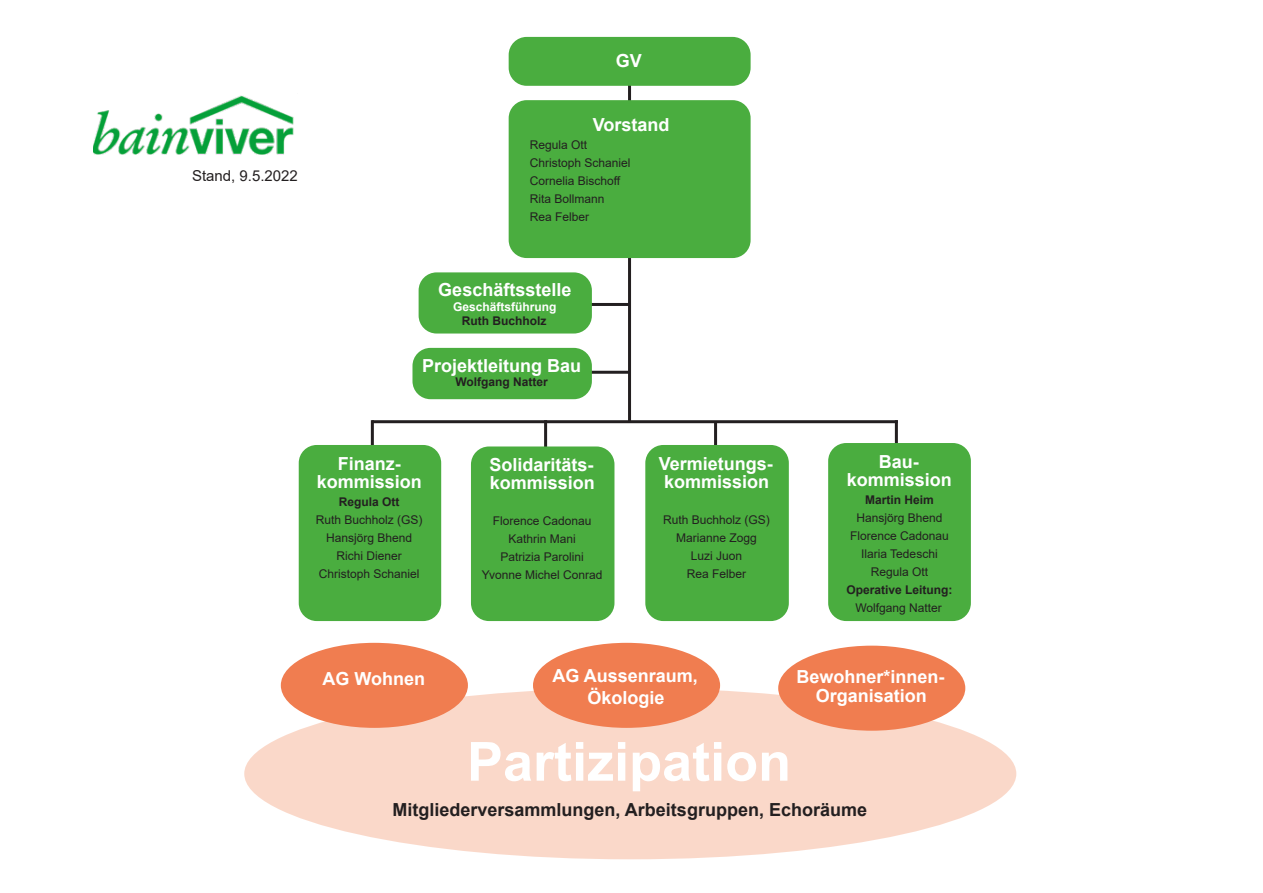
<style>
.page{position:relative;width:1263px;height:893px;background:#fff}
.page>*{position:absolute;margin:0;border:0;box-sizing:border-box;transform-origin:0 0}
.t1{font:700 54px "Arial";color:#fff}
.t2{font:700 18px/18px "Arial";color:#fff}
.t3{font:700 18px "Arial";color:#231f20}
.t4{font:15px "Arial";color:#231f20}
.t5{font:12px "Arial";color:#231f20}
.t6{font:700 12px "Arial";color:#231f20}
.t7{font:700 12px "Arial";color:#fff}
</style>
<div class="page">
<hr style="left:628px;top:79px;width:3px;height:343px;background:#231f20">
<div style="left:509px;top:100px;width:242px;height:158px;background:#4aad3f;border-radius:18px"></div>
<hr style="left:565px;top:303px;width:65px;height:3px;background:#231f20">
<hr style="left:565px;top:371px;width:65px;height:3px;background:#231f20">
<div style="left:509px;top:37px;width:242px;height:49px;background:#4aad3f;border-radius:18px"></div>
<div style="left:419px;top:272px;width:173px;height:62px;background:#4aad3f;border-radius:18px"></div>
<div style="left:412px;top:348px;width:180px;height:51px;background:#4aad3f;border-radius:18px"></div>
<img style="left:94px;top:95px;width:200px;height:60px">
<div style="left:244px;top:688px;width:772px;height:171px;background:#fad8c9;border-radius:50%"></div>
<div style="left:281px;top:643px;width:187px;height:85px;background:#f07d50;border-radius:50%"></div>
<div style="left:533px;top:643px;width:187px;height:85px;background:#f07d50;border-radius:50%"></div>
<div style="left:778px;top:646px;width:187px;height:85px;background:#f07d50;border-radius:50%"></div>
<hr style="left:371px;top:420px;width:3px;height:46px;background:#231f20">
<hr style="left:544px;top:420px;width:3px;height:46px;background:#231f20">
<hr style="left:714px;top:422px;width:3px;height:46px;background:#231f20">
<hr style="left:895px;top:420px;width:3px;height:46px;background:#231f20">
<div style="left:299px;top:445px;width:142px;height:176px;background:#4aad3f;border-radius:18px"></div>
<div style="left:828px;top:443px;width:143px;height:178px;background:#4aad3f;border-radius:18px"></div>
<div style="left:645px;top:445px;width:144px;height:176px;background:#4aad3f;border-radius:18px"></div>
<div style="left:471px;top:446px;width:143px;height:175px;background:#4aad3f;border-radius:18px"></div>
<hr style="left:372px;top:420px;width:526px;height:3px;background:#231f20">
<p class="t4" style="left:192px;top:165px;width:107px">Stand, 9.5.2022</p>
<p class="t2" style="left:616px;top:52px;width:28px">GV</p>
<p class="t2" style="left:593px;top:116px;width:78px">Vorstand</p>
<p class="t5" style="left:530px;top:137px;width:59px">Regula Ott</p>
<p class="t5" style="left:530px;top:155px;width:102px">Christoph Schaniel</p>
<p class="t5" style="left:530px;top:173px;width:92px">Cornelia Bischoff</p>
<p class="t5" style="left:530px;top:191px;width:76px">Rita Bollmann</p>
<p class="t5" style="left:530px;top:209px;width:61px">Rea Felber</p>
<p class="t2" style="left:438px;top:281px;width:135px">Geschäftsstelle</p>
<p class="t7" style="left:453px;top:298px;width:105px">Geschäftsführung</p>
<p class="t6" style="left:462px;top:312px;width:86px">Ruth Buchholz</p>
<p class="t2" style="left:422px;top:357px;width:161px">Projektleitung Bau</p>
<p class="t6" style="left:455px;top:373px;width:94px">Wolfgang Natter</p>
<p class="t2" style="left:338px;top:454px;width:65px">Finanz-</p>
<p class="t2" style="left:317px;top:472px;width:107px">kommission</p>
<p class="t6" style="left:339px;top:493px;width:62px">Regula Ott</p>
<p class="t5" style="left:316px;top:511px;width:108px">Ruth Buchholz (GS)</p>
<p class="t5" style="left:326px;top:529px;width:88px">Hansjörg Bhend</p>
<p class="t5" style="left:337px;top:547px;width:67px">Richi Diener</p>
<p class="t5" style="left:319px;top:565px;width:102px">Christoph Schaniel</p>
<p class="t2" style="left:489px;top:456px;width:106px">Solidaritäts-</p>
<p class="t2" style="left:490px;top:474px;width:107px">kommission</p>
<p class="t5" style="left:493px;top:513px;width:100px">Florence Cadonau</p>
<p class="t5" style="left:508px;top:531px;width:69px">Kathrin Mani</p>
<p class="t5" style="left:500px;top:549px;width:85px">Patrizia Parolini</p>
<p class="t5" style="left:482px;top:567px;width:122px">Yvonne Michel Conrad</p>
<p class="t2" style="left:659px;top:454px;width:116px">Vermietungs&shy;kommission</p>
<p class="t5" style="left:663px;top:511px;width:108px">Ruth Buchholz (GS)</p>
<p class="t5" style="left:676px;top:529px;width:82px">Marianne Zogg</p>
<p class="t5" style="left:691px;top:547px;width:53px">Luzi Juon</p>
<p class="t5" style="left:687px;top:565px;width:61px">Rea Felber</p>
<p class="t2" style="left:322px;top:670px;width:104px">AG Wohnen</p>
<p class="t2" style="left:552px;top:667px;width:147px">AG Aussenraum,</p>
<p class="t2" style="left:587px;top:688px;width:79px">Ökologie</p>
<p class="t2" style="left:879px;top:452px;width:41px">Bau-</p>
<p class="t2" style="left:847px;top:470px;width:107px">kommission</p>
<p class="t6" style="left:865px;top:491px;width:70px">Martin Heim</p>
<p class="t5" style="left:856px;top:509px;width:88px">Hansjörg Bhend</p>
<p class="t5" style="left:850px;top:527px;width:100px">Florence Cadonau</p>
<p class="t5" style="left:861px;top:545px;width:78px">Ilaria Tedeschi</p>
<p class="t5" style="left:871px;top:563px;width:59px">Regula Ott</p>
<p class="t6" style="left:846px;top:581px;width:108px">Operative Leitung:</p>
<p class="t5" style="left:855px;top:599px;width:88px">Wolfgang Natter</p>
<p class="t2" style="left:796px;top:668px;width:150px">Bewohner*innen-</p>
<p class="t2" style="left:816px;top:687px;width:113px">Organisation</p>
<p class="t1" style="left:467px;top:724px;width:326px">Partizipation</p>
<p class="t3" style="left:393px;top:797px;width:476px">Mitgliederversammlungen, Arbeitsgruppen, Echoräume</p>
</div>
